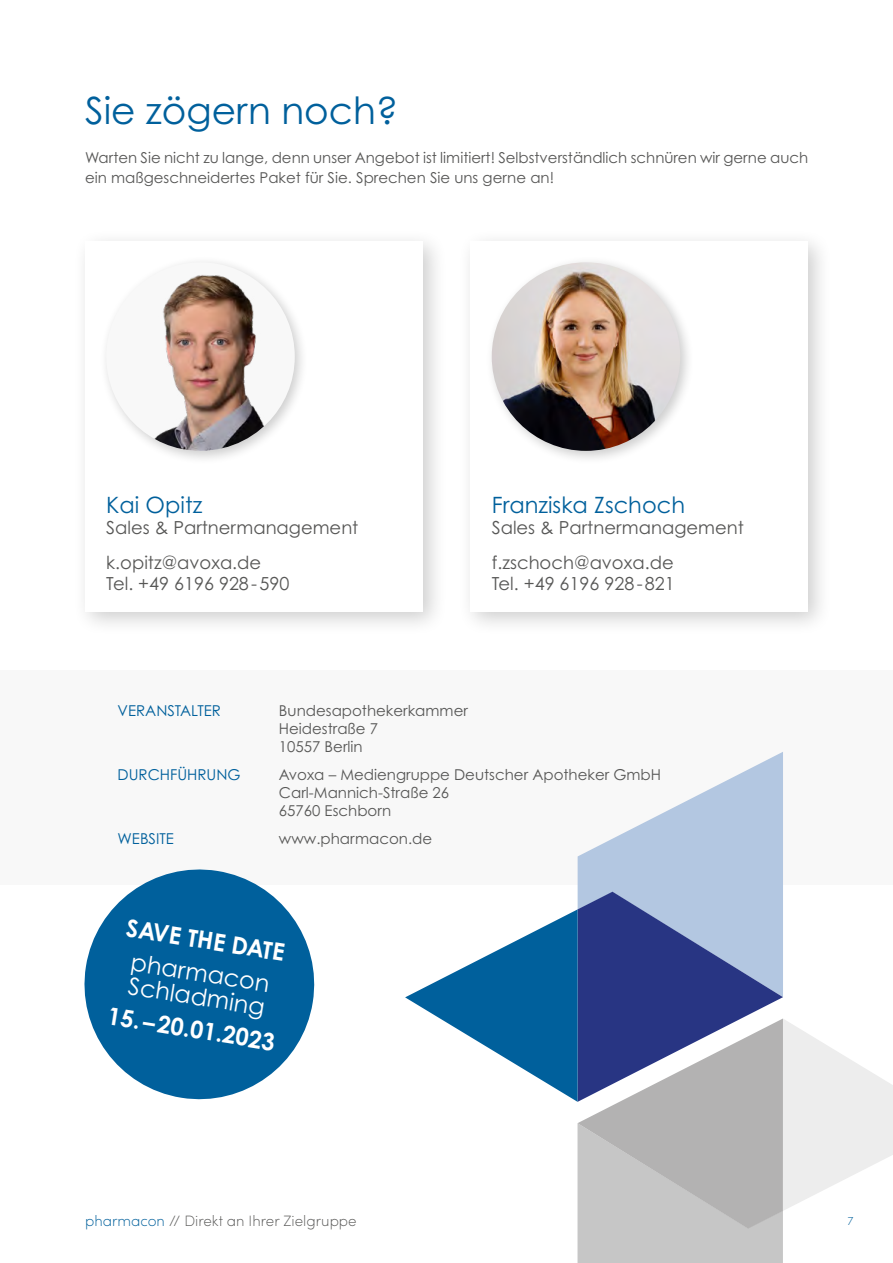
<style>
.page{position:relative;width:893px;height:1263px;background:#fff}
.page>*{position:absolute;margin:0;border:0;box-sizing:border-box;transform-origin:0 0}
.t1{font:37.5px "Century Gothic Pro";color:#00609c}
.t2{font:700 24px "Century Gothic Pro";color:#fff}
.t3{font:24px/24px "Century Gothic Pro";color:#fff}
.t4{font:22.5px "Century Gothic Pro";color:#00609c}
.t5{font:18px/34.3px "Century Gothic Pro";color:#575756}
.t6{font:15px/18px "Century Gothic Pro";color:#575756}
.t7{font:200 15px "Sofia Pro";color:#575756}
.t8{font:15px "Century Gothic Pro";color:#00609c}
.t9{font:200 12px "Sofia Pro";color:#00609c}
.s1{color:#00609c}
</style>
<div class="page">
<div style="left:0;top:670px;width:893px;height:215px;background:#f8f8f8"></div>
<svg style="left:578px;top:752px;width:205px;height:140px;fill:#b3c7e1"></svg>
<svg style="left:405px;top:892px;width:488px;height:371px"></svg>
<div style="left:72px;top:228px;width:376px;height:409px;background:#000;opacity:.2"></div>
<div style="left:85px;top:241px;width:337px;height:371px;background:#fff"></div>
<div style="left:457px;top:228px;width:376px;height:409px;background:#000;opacity:.2"></div>
<div style="left:470px;top:241px;width:338px;height:371px;background:#fff"></div>
<div style="left:485px;top:255px;width:209px;height:210px;background:#000;opacity:.2"></div>
<img style="left:492px;top:262px;width:188px;height:189px;border-radius:94px">
<div style="left:99px;top:255px;width:210px;height:210px;background:#000;opacity:.2"></div>
<div style="left:106px;top:262px;width:189px;height:189px;background:#f8f8f8;border-radius:50%"></div>
<img style="left:106px;top:272px;width:170px;height:179px">
<svg style="left:84px;top:869px;width:231px;height:231px;fill:#00609c"></svg>
<h1 class="t1" style="left:85px;top:88px;width:315px">Sie zögern noch?</h1>
<p class="t6" style="left:85px;top:148px;width:725px;line-height:19.5px">Warten Sie nicht zu lange, denn unser Angebot ist limitiert! Selbstverständlich schnüren wir gerne auch ein maßgeschneidertes Paket für Sie. Sprechen Sie uns gerne an!</p>
<h3 class="t4" style="left:106px;top:491px;width:97px">Kai Opitz</h3>
<p class="t5" style="left:106px;top:510px;width:254px">Sales &amp; Partnermanagement k.opitz@avoxa.de</p>
<p class="t5" style="left:106px;top:566px;width:185px">Tel. +49 6196 928-590</p>
<h3 class="t4" style="left:492px;top:491px;width:195px">Franziska Zschoch</h3>
<p class="t5" style="left:492px;top:510px;width:254px">Sales &amp; Partnermanagement f.zschoch@avoxa.de</p>
<p class="t5" style="left:492px;top:566px;width:185px">Tel. +49 6196 928-821</p>
<p class="t8" style="left:118px;top:701px;width:105px">VERANSTALTER</p>
<p class="t6" style="left:279px;top:701px;width:190px">Bundesapothekerkammer<br>Heidestraße 7<br>10557 Berlin</p>
<p class="t8" style="left:118px;top:765px;width:124px">DURCHFÜHRUNG</p>
<p class="t6" style="left:279px;top:765px;width:384px">Avoxa – Mediengruppe Deutscher Apotheker GmbH<br>Carl-Mannich-Straße 26<br>65760 Eschborn</p>
<p class="t8" style="left:118px;top:829px;width:58px">WEBSITE</p>
<p class="t6" style="left:279px;top:829px;width:155px">www.pharmacon.de</p>
<h2 class="t2" style="left:129px;top:912px;width:161px;rotate:9deg">SAVE THE DATE</h2>
<h2 class="t3" style="left:133px;top:949px;width:142px;rotate:9deg">pharmacon<br>Schladming</h2>
<h2 class="t2" style="left:110px;top:1001px;width:171px;rotate:9deg">15.–20.01.2023</h2>
<p class="t7" style="left:85px;top:1210px;width:273px"><span class="s1">pharmacon</span> // Direkt an Ihrer Zielgruppe</p>
<p class="t9" style="left:847px;top:1212px;width:8px">7</p>
</div>
